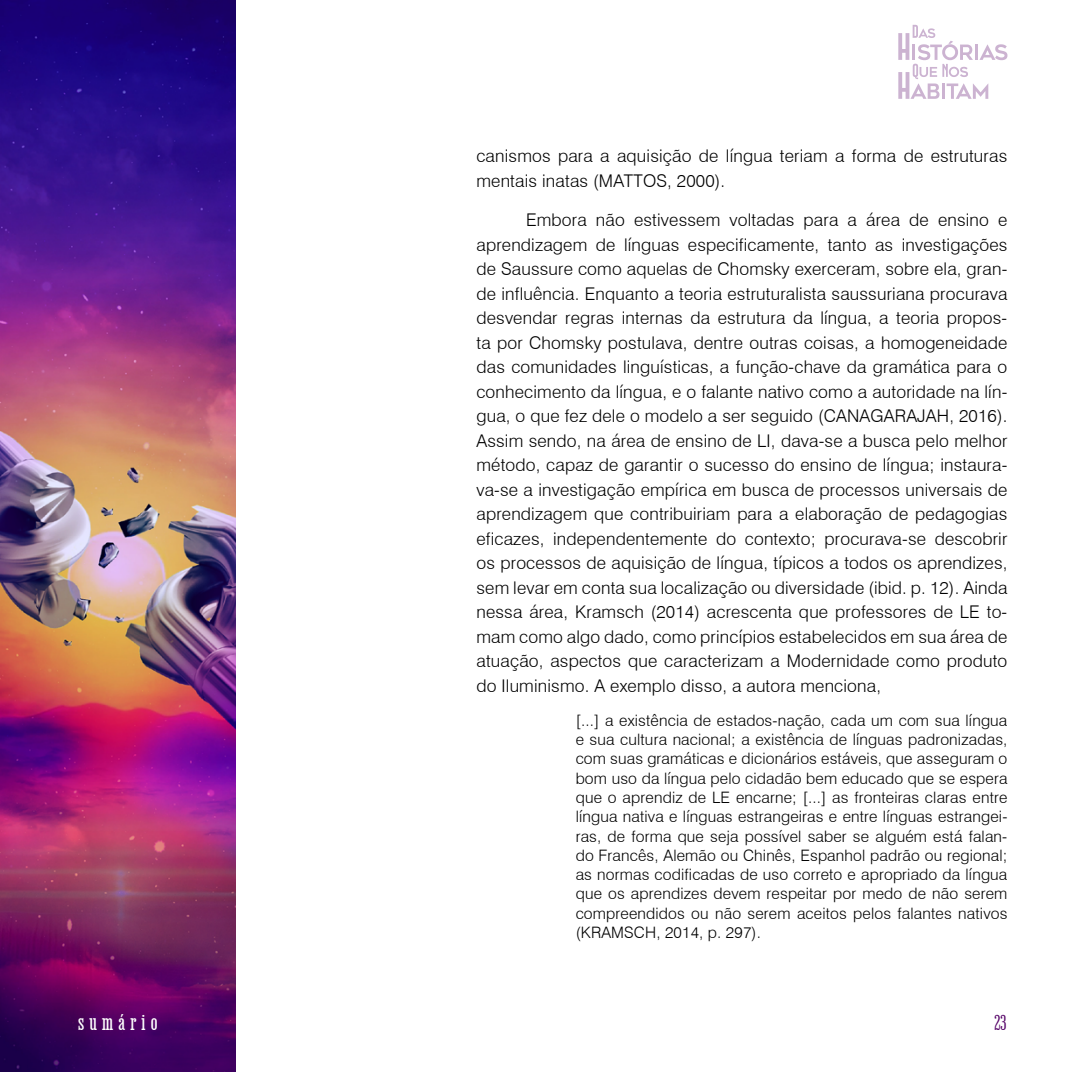
<style>
.page{position:relative;width:1072px;height:1072px;background:#fff}
.page>*{position:absolute;margin:0;border:0;box-sizing:border-box;transform-origin:0 0}
.t1{font:21px "Job Clarendon";letter-spacing:.25em;color:#fff}
.t2{font:300 19.25px "Job Clarendon";color:#540166}
.t3{font:300 17.5px/24.5px "Swiss 721 BT";letter-spacing:.01em;color:#000}
.t4{font:300 15.75px/19.2px "Swiss 721 BT";letter-spacing:.01em;color:#000;text-align:justify}
</style>
<div class="page">
<img style="left:0;top:0;width:236px;height:1071px">
<svg style="left:898px;top:25px;width:109px;height:74px"></svg>
<p class="t3" style="left:476px;top:144px;width:532px">canismos para a aquisição de língua teriam a forma de estruturas mentais inatas (MATTOS, 2000).</p>
<p class="t3" style="left:476px;top:207px;width:532px;text-align:justify;text-indent:50px">Embora não estivessem voltadas para a área de ensino e aprendizagem de línguas especificamente, tanto as investigações de Saussure como aquelas de Chomsky exerceram, sobre ela, gran&shy;de influência. Enquanto a teoria estruturalista saussuriana procurava desvendar regras internas da estrutura da língua, a teoria propos&shy;ta por Chomsky postulava, dentre outras coisas, a homogeneidade das comunidades linguísticas, a função-chave da gramática para o conhecimento da língua, e o falante nativo como a autoridade na lín&shy;gua, o que fez dele o modelo a ser seguido (CANAGARAJAH, 2016).<br>Assim sendo, na área de ensino de LI, dava-se a busca pelo melhor método, capaz de garantir o sucesso do ensino de língua; instaura&shy;va-se a investigação empírica em busca de processos universais de aprendizagem que contribuiriam para a elaboração de pedagogias eficazes, independentemente do contexto; procurava-se descobrir os processos de aquisição de língua, típicos a todos os aprendizes, sem levar em conta sua localização ou diversidade (ibid. p. 12). Ainda nessa área, Kramsch (2014) acrescenta que professores de LE to&shy;mam como algo dado, como princípios estabelecidos em sua área de atuação, aspectos que caracterizam a Modernidade como produto do Iluminismo. A exemplo disso, a autora menciona,</p>
<p class="t4" style="left:575px;top:710px;width:433px">[...] a existência de estados-nação, cada um com sua língua e sua cultura nacional; a existência de línguas padronizadas, com suas gramáticas e dicionários estáveis, que asseguram o bom uso da língua pelo cidadão bem educado que se espera que o aprendiz de LE encarne; [...] as fronteiras claras entre língua nativa e línguas estrangeiras e entre línguas estrangei&shy;ras, de forma que seja possível saber se alguém está falan&shy;do Francês, Alemão ou Chinês, Espanhol padrão ou regional; as normas codificadas de uso correto e apropriado da língua que os aprendizes devem respeitar por medo de não serem compreendidos ou não serem aceitos pelos falantes nativos (KRAMSCH, 2014, p. 297).</p>
<p class="t1" style="left:78px;top:1006px;width:81px">sumário</p>
<p class="t2" style="left:994px;top:1009px;width:13px">23</p>
</div>
